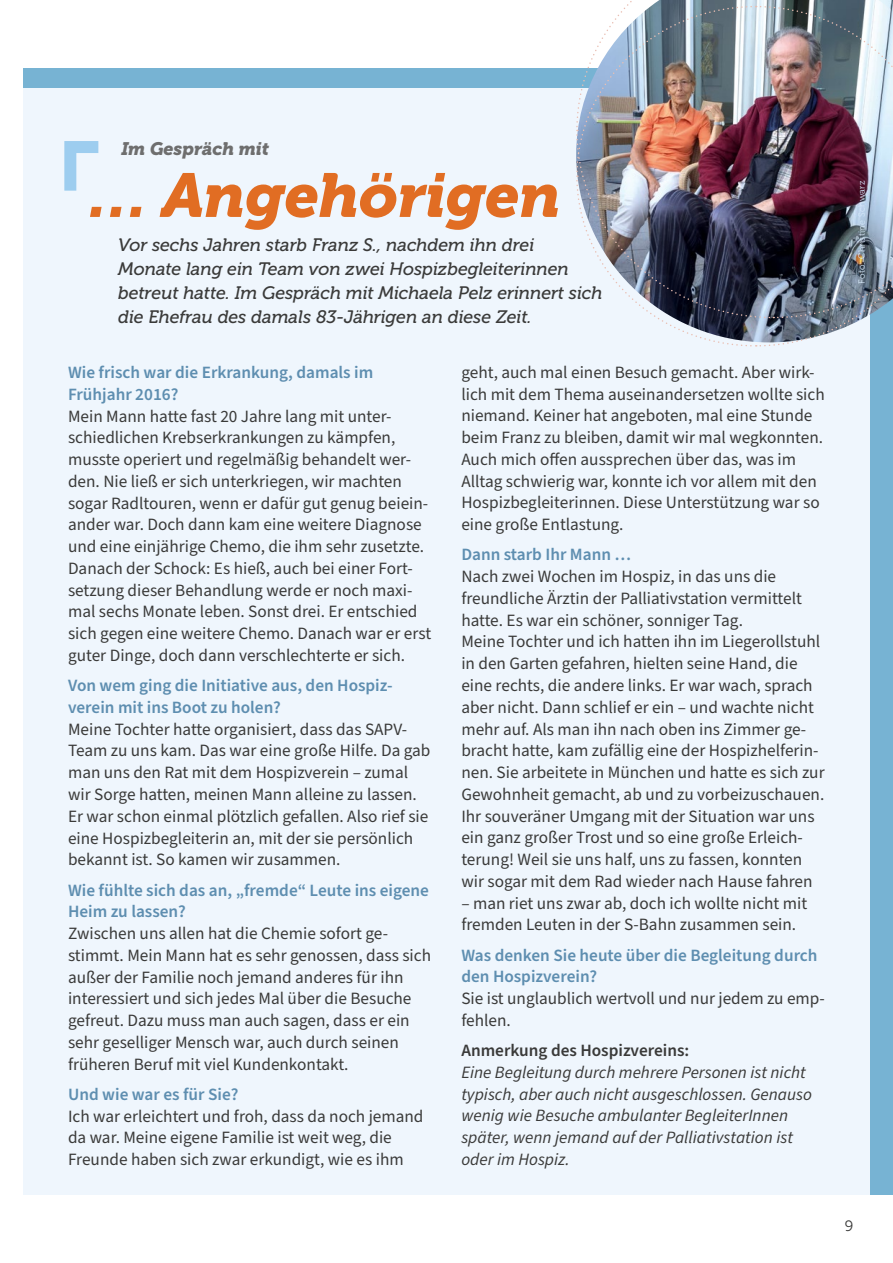
<style>
.page{position:relative;width:893px;height:1263px;background:#fff}
.page>*{position:absolute;margin:0;border:0;box-sizing:border-box;transform-origin:0 0}
.t1{font:italic 61.5px "Museo 900";color:#e16d23}
.t2{font:italic 18px/24px "Museo 500";color:#3a3a39}
.t3{font:italic 18px "Museo 900";color:#6e6e6e}
.t4{font:17.25px/21.8px "Source Sans Pro";color:#3a3a39}
.t5{font:600 17.25px/21.8px "Source Sans Pro";color:#5e8eb0}
.t6{font:italic 17.25px/21.8px "Source Sans Pro";color:#3a3a39}
.t7{font:600 17.25px "Source Sans Pro";color:#3a3a39}
.t8{font:15px "Museo 300";color:#3a3a39}
.t9{font:9px "Museo 300";letter-spacing:.03em;color:#d6e8f9}
</style>
<div class="page">
<div style="left:23px;top:68px;width:870px;height:21px;background:#77b3d3"></div>
<div style="left:870px;top:89px;width:23px;height:1106px;background:#77b3d3"></div>
<div style="left:23px;top:89px;width:847px;height:1106px;background:#eff6fd"></div>
<svg style="left:64px;top:141px;width:35px;height:50px"></svg>
<img style="left:575px;top:0;width:318px;height:347px">
<p class="t3" style="left:121px;top:139px;width:149px">Im Gespräch mit</p>
<h1 class="t1" style="left:90px;top:160px;width:472px">… Angehörigen</h1>
<p class="t2" style="left:118px;top:233px;width:486px">Vor sechs Jahren starb Franz S., nachdem ihn drei<br>Monate lang ein Team von zwei Hospizbegleiterinnen betreut hatte. Im Gespräch mit Michaela Pelz erinnert sich die Ehefrau des damals 83-Jährigen an diese Zeit.</p>
<p class="t5" style="left:68px;top:362px;width:307px">Wie frisch war die Erkrankung, damals im<br>Frühjahr 2016?</p>
<p class="t4" style="left:68px;top:406px;width:365px">Mein Mann hatte fast 20 Jahre lang mit unter&shy;schiedlichen Krebserkrankungen zu kämpfen, musste operiert und regelmäßig behandelt wer&shy;den. Nie ließ er sich unterkriegen, wir machten sogar Radltouren, wenn er dafür gut genug beiein&shy;ander war. Doch dann kam eine weitere Diagnose und eine einjährige Chemo, die ihm sehr zusetzte.<br>Danach der Schock: Es hieß, auch bei einer Fort&shy;setzung dieser Behandlung werde er noch maxi&shy;mal sechs Monate leben. Sonst drei. Er entschied sich gegen eine weitere Chemo. Danach war er erst guter Dinge, doch dann verschlechterte er sich.</p>
<p class="t5" style="left:68px;top:675px;width:326px">Von wem ging die Initiative aus, den Hospiz&shy;verein mit ins Boot zu holen?</p>
<p class="t4" style="left:68px;top:719px;width:364px">Meine Tochter hatte organisiert, dass das SAPV-Team zu uns kam. Das war eine große Hilfe. Da gab man uns den Rat mit dem Hospizverein – zumal wir Sorge hatten, meinen Mann alleine zu lassen.<br>Er war schon einmal plötzlich gefallen. Also rief sie eine Hospizbegleiterin an, mit der sie persönlich bekannt ist. So kamen wir zusammen.</p>
<p class="t5" style="left:68px;top:879px;width:362px">Wie fühlte sich das an, „fremde“ Leute ins eigene<br>Heim zu lassen?</p>
<p class="t4" style="left:68px;top:923px;width:365px">Zwischen uns allen hat die Chemie sofort ge&shy;stimmt. Mein Mann hat es sehr genossen, dass sich außer der Familie noch jemand anderes für ihn interessiert und sich jedes Mal über die Besuche gefreut. Dazu muss man auch sagen, dass er ein sehr geselliger Mensch war, auch durch seinen früheren Beruf mit viel Kundenkontakt.</p>
<p class="t5" style="left:68px;top:1084px;width:172px">Und wie war es für Sie?</p>
<p class="t4" style="left:68px;top:1105px;width:357px">Ich war erleichtert und froh, dass da noch jemand da war. Meine eigene Familie ist weit weg, die<br>Freunde haben sich zwar erkundigt, wie es ihm</p>
<p class="t4" style="left:461px;top:362px;width:365px">geht, auch mal einen Besuch gemacht. Aber wirk&shy;lich mit dem Thema auseinandersetzen wollte sich niemand. Keiner hat angeboten, mal eine Stunde beim Franz zu bleiben, damit wir mal wegkonnten.<br>Auch mich offen aussprechen über das, was im Alltag schwierig war, konnte ich vor allem mit den Hospizbegleiterinnen. Diese Unterstützung war so eine große Entlastung.</p>
<p class="t5" style="left:461px;top:544px;width:171px">Dann starb Ihr Mann …</p>
<p class="t4" style="left:461px;top:566px;width:365px">Nach zwei Wochen im Hospiz, in das uns die freundliche Ärztin der Palliativstation vermittelt hatte. Es war ein schöner, sonniger Tag.<br>Meine Tochter und ich hatten ihn im Liegerollstuhl in den Garten gefahren, hielten seine Hand, die eine rechts, die andere links. Er war wach, sprach aber nicht. Dann schlief er ein – und wachte nicht mehr auf. Als man ihn nach oben ins Zimmer ge&shy;bracht hatte, kam zufällig eine der Hospizhelferin&shy;nen. Sie arbeitete in München und hatte es sich zur Gewohnheit gemacht, ab und zu vorbeizuschauen.<br>Ihr souveräner Umgang mit der Situation war uns ein ganz großer Trost und so eine große Erleich&shy;terung! Weil sie uns half, uns zu fassen, konnten wir sogar mit dem Rad wieder nach Hause fahren</p>
<p class="t4" style="left:461px;top:892px;width:347px">– man riet uns zwar ab, doch ich wollte nicht mit fremden Leuten in der S-Bahn zusammen sein.</p>
<p class="t5" style="left:461px;top:944px;width:358px">Was denken Sie heute über die Begleitung durch den Hospizverein?</p>
<p class="t4" style="left:461px;top:988px;width:365px">Sie ist unglaublich wertvoll und nur jedem zu emp&shy;fehlen.</p>
<p class="t7" style="left:461px;top:1039px;width:230px">Anmerkung des Hospizvereins:</p>
<p class="t6" style="left:461px;top:1062px;width:352px">Eine Begleitung durch mehrere Personen ist nicht typisch, aber auch nicht ausgeschlossen. Genauso wenig wie Besuche ambulanter BegleiterInnen später, wenn jemand auf der Palliativstation ist oder im Hospiz.</p>
<p class="t9" style="left:857px;top:284px;width:105px;rotate:-90deg">Foto: Christine Schwarz</p>
<p class="t8" style="left:845px;top:1217px;width:10px">9</p>
</div>
